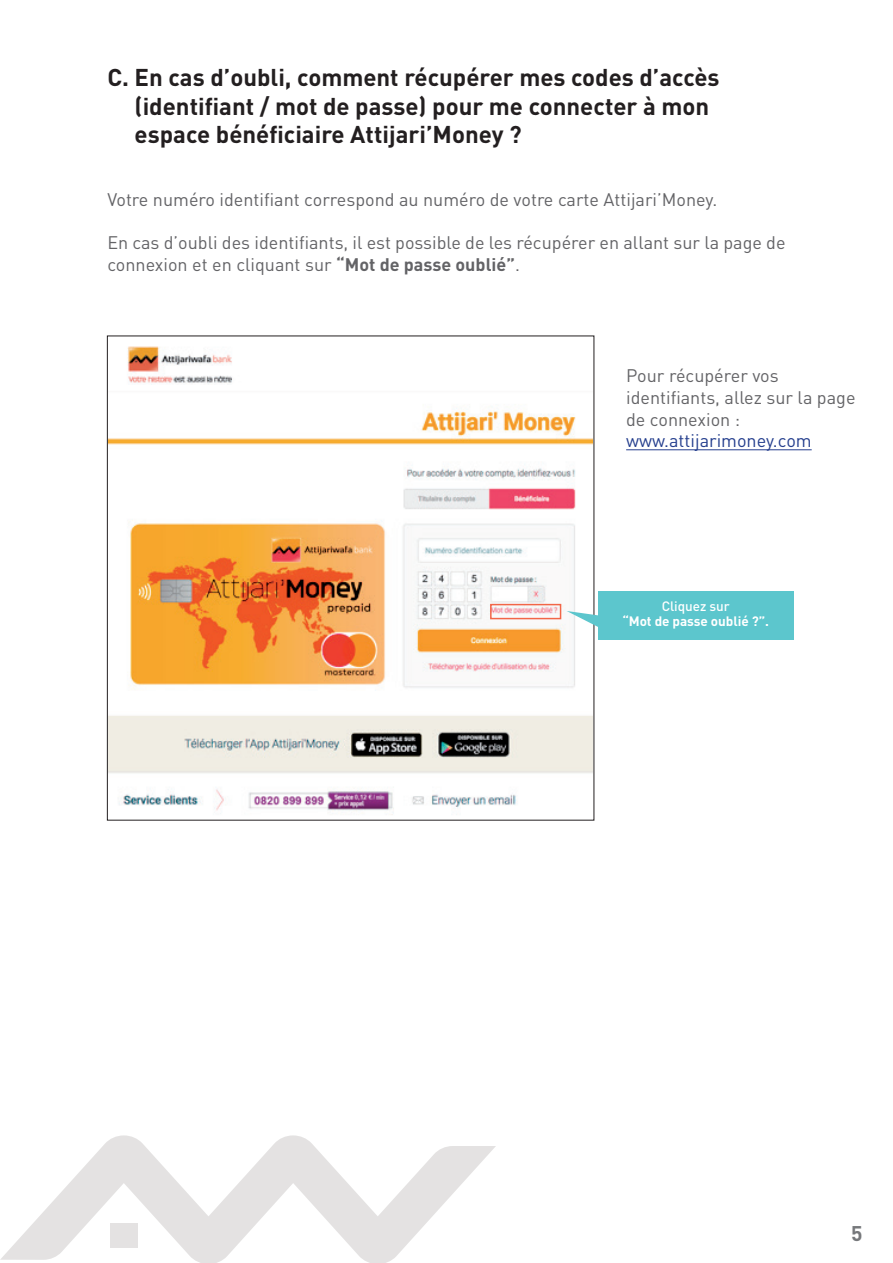
<style>
.page{position:relative;width:893px;height:1263px;background:#fff}
.page>*{position:absolute;margin:0;border:0;box-sizing:border-box;transform-origin:0 0}
.t1{font:700 24px/28.8px "DIN";color:#231f20}
.t2{font:700 21px "DIN";color:#76787b}
.t3{font:18px/21.6px "DIN";color:#636366}
.t4{font:18px "DIN";color:#253f8e}
.t5{font:700 13.5px "DIN";letter-spacing:-.005em;color:#fff}
.t6{font:500 13.5px "DIN";letter-spacing:-.005em;color:#fff}
.s1{font-weight:700}
</style>
<div class="page">
<svg style="left:0;top:1135px;width:496px;height:128px"></svg>
<div style="left:110px;top:1224px;width:27px;height:24px;background:#e4e2e2"></div>
<hr style="left:626px;top:449px;width:186px;height:1px;background:#253f8e">
<img style="left:109px;top:346px;width:483px;height:469px">
<div style="left:598px;top:591px;width:195px;height:48px;background:#5cc6cd"></div>
<svg style="left:567px;top:611px;width:31px;height:17px"></svg>
<div style="left:490px;top:604px;width:71px;height:15px;border:2px solid #f26648"></div>
<h1 class="t1" style="left:135px;top:62px;width:586px;text-indent:-27px">C. En cas d’oubli, comment récupérer mes codes d’accès (identifiant / mot de passe) pour me connecter à mon espace bénéficiaire Attijari’Money ?</h1>
<p class="t3" style="left:107px;top:188px;width:611px">Votre numéro identifiant correspond au numéro de votre carte Attijari’Money.</p>
<p class="t3" style="left:107px;top:231px;width:680px">En cas d’oubli des identifiants, il est possible de les récupérer en allant sur la page de connexion et en cliquant sur <span class="s1">“Mot de passe oublié”</span>.</p>
<p class="t3" style="left:626px;top:365px;width:231px">Pour récupérer vos identifiants, allez sur la page de connexion :</p>
<p class="t4" style="left:626px;top:430px;width:187px">www.attijarimoney.com</p>
<p class="t6" style="left:662px;top:597px;width:69px">Cliquez sur</p>
<p class="t5" style="left:622px;top:612px;width:148px">“Mot de passe oublié ?”.</p>
<p class="t2" style="left:851px;top:1219px;width:13px">5</p>
</div>
